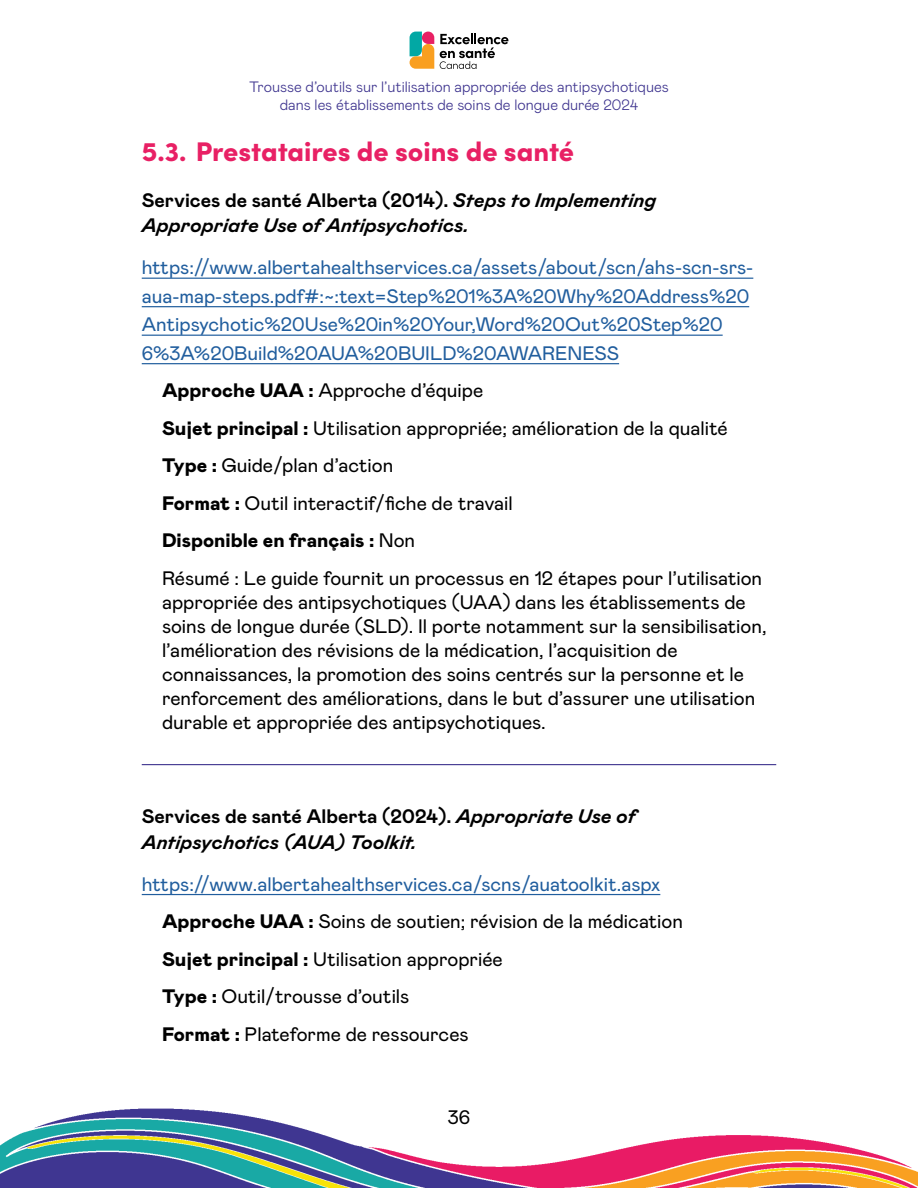
<style>
.page{position:relative;width:918px;height:1188px;background:#fff}
.page>*{position:absolute;margin:0;border:0;box-sizing:border-box;transform-origin:0 0}
.t1{font:900 27px "Sofia Pro";color:#e82064}
.t2{font:19.5px/37.5px "Mabry Pro";color:#000}
.t3{font:19.5px/28.5px "Mabry Pro";color:#215e9e}
.t4{font:italic 700 19.5px/25.5px "Mabry Pro";color:#000}
.t5{font:300 15px/18px "Mabry Pro";color:#3f358f;text-align:center}
.s1{font-style:normal}
.s2{font-weight:900}
.s3{color:#215e9e}
</style>
<div class="page">
<img style="left:0;top:1108px;width:918px;height:80px">
<svg style="left:434px;top:36px;width:6px;height:33px"></svg>
<svg style="left:410px;top:32px;width:24px;height:37px"></svg>
<svg style="left:440px;top:33px;width:68px;height:36px"></svg>
<hr style="left:142px;top:278px;width:611px;height:1px;background:#215e9e">
<hr style="left:142px;top:306px;width:607px;height:1px;background:#215e9e">
<hr style="left:142px;top:335px;width:581px;height:1px;background:#215e9e">
<hr style="left:142px;top:363px;width:477px;height:1px;background:#215e9e">
<hr style="left:142px;top:764px;width:634px;height:1px;background:#3f358f">
<hr style="left:142px;top:894px;width:518px;height:1px;background:#215e9e">
<p class="t5" style="left:249px;top:77px;width:421px">Trousse d’outils sur l’utilisation appropriée des antipsychotiques dans les établissements de soins de longue durée 2024</p>
<h1 class="t1" style="left:142px;top:131px;width:434px">5.3. Prestataires de soins de santé</h1>
<p class="t4" style="left:142px;top:187px;width:516px"><span class="s1">Services de santé Alberta (2014).</span> Steps to Implementing<br>Appropriate Use of Antipsychotics.</p>
<p class="t3" style="left:142px;top:252px;width:613px">https://www.albertahealthservices.ca/assets/about/scn/ahs-scn-srs&shy;aua-map-steps.pdf#:~:text=Step%201%3A%20Why%20Address%20<br>Antipsychotic%20Use%20in%20Your,Word%20Out%20Step%20<br>6%3A%20Build%20AUA%20BUILD%20AWARENESS</p>
<p class="t2" style="left:162px;top:371px;width:602px"><span class="s2">Approche UAA :</span> Approche d’équipe<br><span class="s2">Sujet principal :</span> Utilisation appropriée; amélioration de la qualité <span class="s2">Type :</span> Guide/plan d’action<br><span class="s2">Format :</span> Outil interactif/fiche de travail<br><span class="s2">Disponible en français :</span> Non<br>Résumé : Le guide fournit un processus en 12 étapes pour l’utilisation</p>
<p class="t2" style="left:162px;top:589px;width:606px;line-height:24px">appropriée des antipsychotiques (UAA) dans les établissements de soins de longue durée (SLD). Il porte notamment sur la sensibilisation, l’amélioration des révisions de la médication, l’acquisition de connaissances, la promotion des soins centrés sur la personne et le renforcement des améliorations, dans le but d’assurer une utilisation durable et appropriée des antipsychotiques.</p>
<p class="t4" style="left:142px;top:803px;width:495px"><span class="s1">Services de santé Alberta (2024).</span> Appropriate Use of<br>Antipsychotics (AUA) Toolkit.</p>
<p class="t2" style="left:162px;top:864px;width:522px;text-indent:-20px"><span class="s3">https://www.albertahealthservices.ca/scns/auatoolkit.aspx </span><span class="s2">Approche UAA :</span> Soins de soutien; révision de la médication <span class="s2">Sujet principal :</span> Utilisation appropriée<br><span class="s2">Type :</span> Outil/trousse d’outils<br><span class="s2">Format :</span> Plateforme de ressources</p>
<p class="t2" style="left:448px;top:1097px;width:24px">36</p>
</div>
